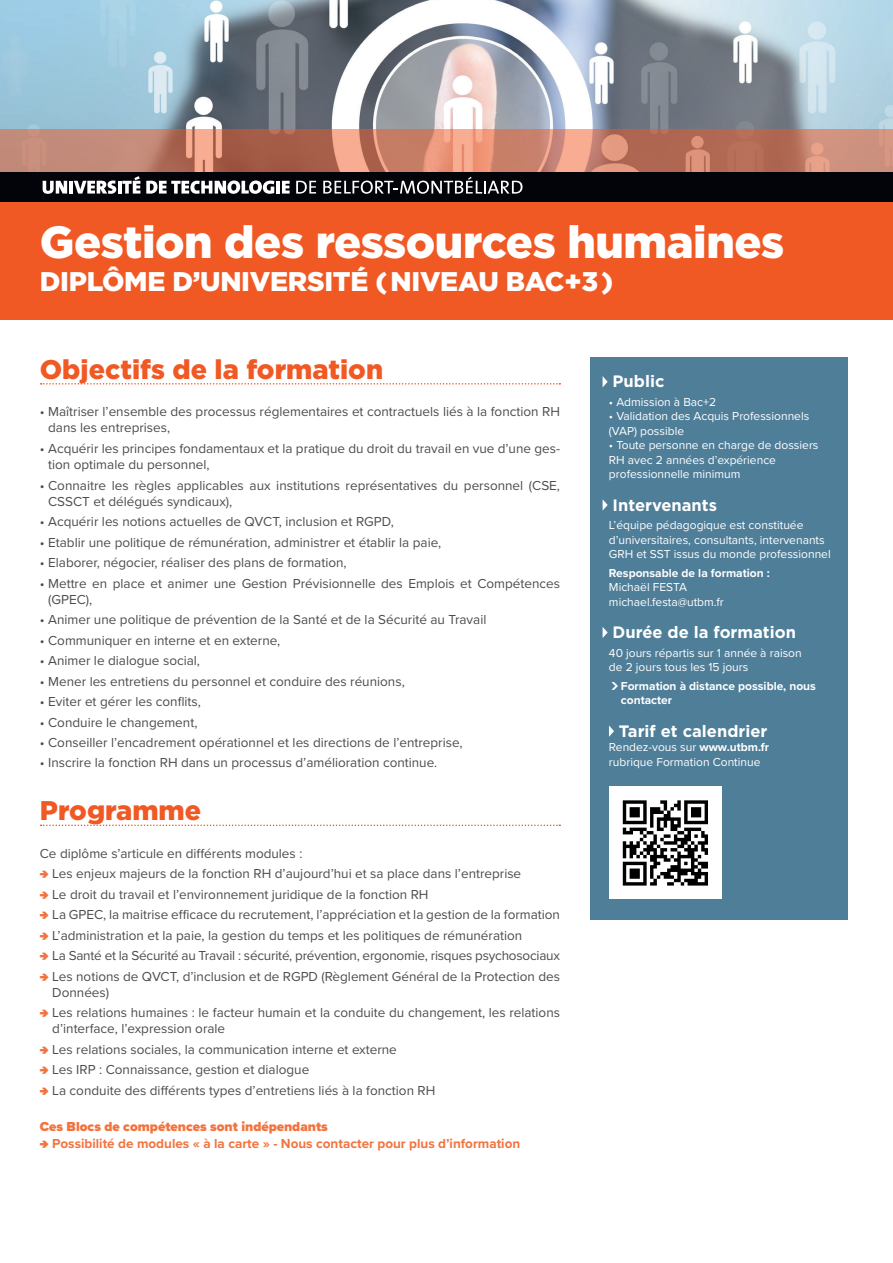
<style>
.page{position:relative;width:893px;height:1263px;background:#fff}
.page>*{position:absolute;margin:0;border:0;box-sizing:border-box;transform-origin:0 0}
.t1{font:900 45px "Gotham";letter-spacing:-.01em;color:#fff}
.t2{font:900 27px "Gotham";letter-spacing:-.01em;color:#fff}
.t3{font:900 27px "Gotham";color:#f15924}
.t4{font:700 16.5px "Gotham";color:#fff}
.t5{font:13.5px/20.4px "Proxima Nova";color:#4b4c4d}
.t6{font:700 13.5px "Proxima Nova";color:#f3733d}
.t7{font:900 13.5px "Proxima Nova";color:#f3733d}
.t8{font:12px/14.4px "Proxima Nova";color:#fff}
.t9{font:700 12px/14.4px "Proxima Nova";color:#fff}
.s1{font-weight:700}
</style>
<div class="page">
<img style="left:0;top:0;width:893px;height:130px">
<div style="left:0;top:202px;width:893px;height:118px;background:#f15924"></div>
<svg style="left:0;top:130px;width:893px;height:42px;background:#c5806b"></svg>
<svg style="left:41px;top:383px;width:519px;height:2px"></svg>
<svg style="left:41px;top:824px;width:519px;height:2px"></svg>
<div style="left:590px;top:357px;width:258px;height:562px;background:#4f7e99"></div>
<svg style="left:603px;top:376px;width:5px;height:11px"></svg>
<svg style="left:603px;top:500px;width:5px;height:10px"></svg>
<svg style="left:603px;top:627px;width:5px;height:11px"></svg>
<svg style="left:609px;top:725px;width:5px;height:12px"></svg>
<div style="left:0;top:172px;width:893px;height:30px;background:#03030a"></div>
<svg style="left:43px;top:181px;width:24px;height:13px"></svg>
<hr style="left:69px;top:181px;width:4px;height:13px;background:#fff">
<svg style="left:74px;top:176px;width:66px;height:18px"></svg>
<svg style="left:146px;top:180px;width:128px;height:14px"></svg>
<hr style="left:276px;top:181px;width:4px;height:13px;background:#fff">
<svg style="left:282px;top:181px;width:8px;height:13px"></svg>
<svg style="left:296px;top:181px;width:20px;height:13px"></svg>
<svg style="left:323px;top:177px;width:199px;height:17px"></svg>
<div style="left:609px;top:787px;width:113px;height:112px;background:#fff"></div>
<svg style="left:623px;top:800px;width:85px;height:85px"></svg>
<h1 class="t1" style="left:40px;top:211px;width:746px">Gestion des ressources humaines</h1>
<h2 class="t2" style="left:40px;top:263px;width:575px">DIPLÔME D’UNIVERSITÉ ( NIVEAU BAC+3 )</h2>
<h2 class="t3" style="left:40px;top:351px;width:345px">Objectifs de la formation</h2>
<p class="t5" style="left:48px;top:403px;width:513px;line-height:16.2px;text-indent:-8px">• Maîtriser l’ensemble des processus réglementaires et contractuels liés à la fonction RH dans les entreprises,</p>
<p class="t5" style="left:48px;top:440px;width:513px;line-height:16.2px;text-indent:-8px">• Acquérir les principes fondamentaux et la pratique du droit du travail en vue d’une ges&shy;tion optimale du personnel,</p>
<p class="t5" style="left:48px;top:476px;width:513px;line-height:16.2px;text-indent:-8px">• Connaitre les règles applicables aux institutions représentatives du personnel (CSE,<br>CSSCT et délégués syndicaux),</p>
<p class="t5" style="left:40px;top:511px;width:356px">• Acquérir les notions actuelles de QVCT, inclusion et RGPD,</p>
<p class="t5" style="left:40px;top:531px;width:403px">• Etablir une politique de rémunération, administrer et établir la paie,</p>
<p class="t5" style="left:40px;top:552px;width:308px">• Elaborer, négocier, réaliser des plans de formation,</p>
<p class="t5" style="left:48px;top:574px;width:513px;line-height:16.2px;text-indent:-8px">• Mettre en place et animer une Gestion Prévisionnelle des Emplois et Compétences (GPEC),</p>
<p class="t5" style="left:40px;top:609px;width:448px">• Animer une politique de prévention de la Santé et de la Sécurité au Travail</p>
<p class="t5" style="left:40px;top:629px;width:242px">• Communiquer en interne et en externe,</p>
<p class="t5" style="left:40px;top:650px;width:162px">• Animer le dialogue social,</p>
<p class="t5" style="left:40px;top:670px;width:366px">• Mener les entretiens du personnel et conduire des réunions,</p>
<p class="t5" style="left:40px;top:691px;width:163px">• Eviter et gérer les conflits,</p>
<p class="t5" style="left:40px;top:711px;width:159px">• Conduire le changement,</p>
<p class="t5" style="left:40px;top:732px;width:424px">• Conseiller l’encadrement opérationnel et les directions de l’entreprise,</p>
<p class="t5" style="left:40px;top:752px;width:399px">• Inscrire la fonction RH dans un processus d’amélioration continue.</p>
<h2 class="t3" style="left:40px;top:792px;width:163px">Programme</h2>
<p class="t5" style="left:52px;top:842px;width:509px;text-indent:-12px">Ce diplôme s’articule en différents modules :<br>Les enjeux majeurs de la fonction RH d’aujourd’hui et sa place dans l’entreprise<br>Le droit du travail et l’environnement juridique de la fonction RH<br>La GPEC, la maitrise efficace du recrutement, l’appréciation et la gestion de la formation L’administration et la paie, la gestion du temps et les politiques de rémunération<br>La Santé et la Sécurité au Travail : sécurité, prévention, ergonomie, risques psychosociaux Les notions de QVCT, d’inclusion et de RGPD (Règlement Général de la Protection des</p>
<p class="t5" style="left:52px;top:981px;width:509px">Données)<br>Les relations humaines : le facteur humain et la conduite du changement, les relations</p>
<p class="t5" style="left:52px;top:1018px;width:385px">d’interface, l’expression orale<br>Les relations sociales, la communication interne et externe<br>Les IRP : Connaissance, gestion et dialogue<br>La conduite des différents types d’entretiens liés à la fonction RH</p>
<p class="t7" style="left:40px;top:1117px;width:289px">Ces Blocs de compétences sont indépendants</p>
<p class="t6" style="left:52px;top:1133px;width:469px">Possibilité de modules « à la carte » - Nous contacter pour plus d’information</p>
<p class="t4" style="left:613px;top:371px;width:53px">Public</p>
<p class="t8" style="left:609px;top:394px;width:109px">• Admission à Bac+2</p>
<p class="t8" style="left:609px;top:409px;width:202px">• Validation des Acquis Professionnels (VAP) possible</p>
<p class="t8" style="left:609px;top:438px;width:211px">• Toute personne en charge de dossiers<br>RH avec 2 années d’expérience professionnelle minimum</p>
<p class="t4" style="left:613px;top:494px;width:106px">Intervenants</p>
<p class="t8" style="left:609px;top:518px;width:223px">L’équipe pédagogique est constituée d’universitaires, consultants, intervenants<br>GRH et SST issus du monde professionnel</p>
<p class="t9" style="left:609px;top:565px;width:162px">Responsable de la formation :</p>
<p class="t8" style="left:609px;top:579px;width:116px">Michaël FESTA michael.festa@utbm.fr</p>
<p class="t4" style="left:613px;top:621px;width:185px">Durée de la formation</p>
<p class="t8" style="left:609px;top:645px;width:194px">40 jours répartis sur 1 année à raison de 2 jours tous les 15 jours</p>
<p class="t9" style="left:621px;top:678px;width:197px">Formation à distance possible, nous contacter</p>
<p class="t4" style="left:619px;top:720px;width:150px">Tarif et calendrier</p>
<p class="t8" style="left:609px;top:739px;width:162px">Rendez-vous sur <span class="s1">www.utbm.fr </span>rubrique Formation Continue</p>
</div>
